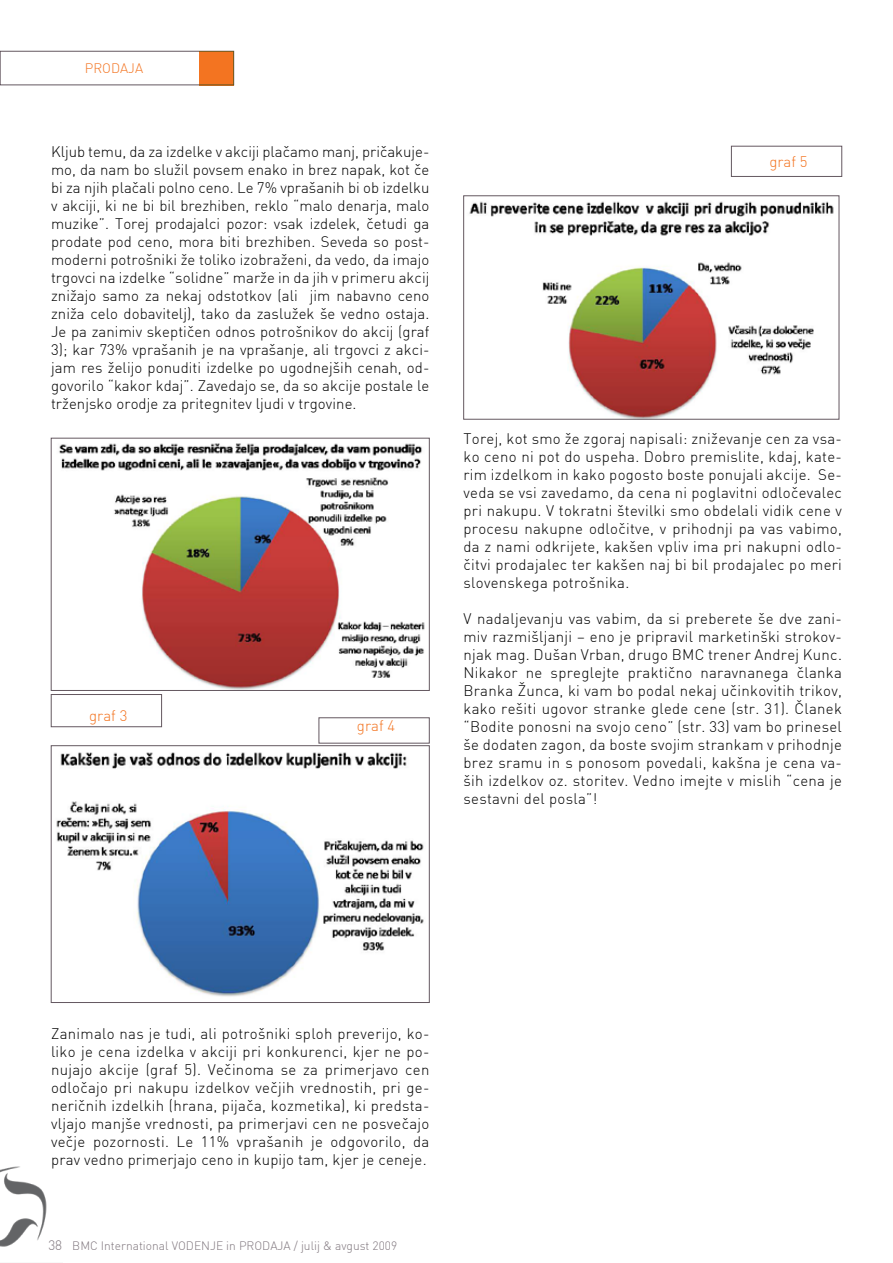
<style>
.page{position:relative;width:893px;height:1263px;background:#fff}
.page>*{position:absolute;margin:0;border:0;box-sizing:border-box;transform-origin:0 0}
.t1{font:15px/18px "DIN Light";letter-spacing:.02em;color:#000;text-align:justify}
.t2{font:15px "DIN Light";color:#f37421}
.t3{font:13.5px "DIN Light";color:#f37421}
.t4{font:12px "DIN Light";color:#80777e}
.s1{font-size:13.5px}
</style>
<div class="page">
<img style="left:0;top:1166px;width:47px;height:81px">
<div style="left:0;top:51px;width:234px;height:34px;border:1px solid #645860"></div>
<div style="left:199px;top:51px;width:34px;height:34px;background:#f37421"></div>
<img style="left:59px;top:443px;width:366px;height:246px">
<div style="left:51px;top:438px;width:378px;height:253px;border:1px solid #645860"></div>
<img style="left:56px;top:752px;width:368px;height:245px">
<div style="left:51px;top:745px;width:378px;height:258px;border:1px solid #645860"></div>
<img style="left:469px;top:201px;width:365px;height:216px">
<div style="left:319px;top:717px;width:110px;height:26px;border:1px solid #645860"></div>
<div style="left:731px;top:146px;width:111px;height:31px;border:1px solid #645860"></div>
<div style="left:51px;top:694px;width:111px;height:33px;border:1px solid #645860"></div>
<p class="t3" style="left:85px;top:60px;width:60px">PRODAJA</p>
<p class="t1" style="left:51px;top:143px;width:380px">Kljub temu, da za izdelke v akciji plačamo manj, pričakuje&shy;mo, da nam bo služil povsem enako in brez napak, kot če bi za njih plačali polno ceno. Le 7% vprašanih bi ob izdelku v akciji, ki ne bi bil brezhiben, reklo “malo denarja, malo muzike”. Torej prodajalci pozor: vsak izdelek, četudi ga prodate pod ceno, mora biti brezhiben. Seveda so post&shy;moderni potrošniki že toliko izobraženi, da vedo, da imajo trgovci na izdelke “solidne” marže in da jih v primeru akcij znižajo samo za nekaj odstotkov (ali jim nabavno ceno zniža celo dobavitelj), tako da zaslužek še vedno ostaja.<br>Je pa zanimiv skeptičen odnos potrošnikov do akcij (graf 3); kar 73% vprašanih je na vprašanje, ali trgovci z akci&shy;jam res želijo ponuditi izdelke po ugodnejših cenah, od&shy;govorilo “kakor kdaj”. Zavedajo se, da so akcije postale le trženjsko orodje za pritegnitev ljudi v trgovine.</p>
<p class="t2" style="left:89px;top:706px;width:40px">graf 3</p>
<p class="t2" style="left:357px;top:716px;width:40px">graf 4</p>
<p class="t2" style="left:769px;top:152px;width:40px">graf 5</p>
<p class="t1" style="left:463px;top:429px;width:380px">Torej, kot smo že zgoraj napisali: zniževanje cen za vsa&shy;ko ceno ni pot do uspeha. Dobro premislite, kdaj, kate&shy;rim izdelkom in kako pogosto boste ponujali akcije. Se&shy;veda se vsi zavedamo, da cena ni poglavitni odločevalec pri nakupu. V tokratni številki smo obdelali vidik cene v procesu nakupne odločitve, v prihodnji pa vas vabimo, da z nami odkrijete, kakšen vpliv ima pri nakupni odlo&shy;čitvi prodajalec ter kakšen naj bi bil prodajalec po meri slovenskega potrošnika.</p>
<p class="t1" style="left:463px;top:609px;width:380px">V nadaljevanju vas vabim, da si preberete še dve zani&shy;miv razmišljanji – eno je pripravil marketinški strokov&shy;njak mag. Dušan Vrban, drugo BMC trener Andrej Kunc.<br>Nikakor ne spreglejte praktično naravnanega članka Branka Žunca, ki vam bo podal nekaj učinkovitih trikov, kako rešiti ugovor stranke glede cene (str. 31). Članek “Bodite ponosni na svojo ceno” (str. 33) vam bo prinesel še dodaten zagon, da boste svojim strankam v prihodnje brez sramu in s ponosom povedali, kakšna je cena va&shy;ših izdelkov oz. storitev. Vedno imejte v mislih “cena je sestavni del posla”!</p>
<p class="t1" style="left:51px;top:1025px;width:380px">Zanimalo nas je tudi, ali potrošniki sploh preverijo, ko&shy;liko je cena izdelka v akciji pri konkurenci, kjer ne po&shy;nujajo akcije (graf 5). Večinoma se za primerjavo cen odločajo pri nakupu izdelkov večjih vrednostih, pri ge&shy;neričnih izdelkih (hrana, pijača, kozmetika), ki predsta&shy;vljajo manjše vrednosti, pa primerjavi cen ne posvečajo večje pozornosti. Le 11% vprašanih je odgovorilo, da prav vedno primerjajo ceno in kupijo tam, kjer je ceneje.</p>
<p class="t4" style="left:48px;top:1238px;width:350px"><span class="s1">38</span> BMC International VODENJE in PRODAJA / julij &amp; avgust 2009</p>
</div>
